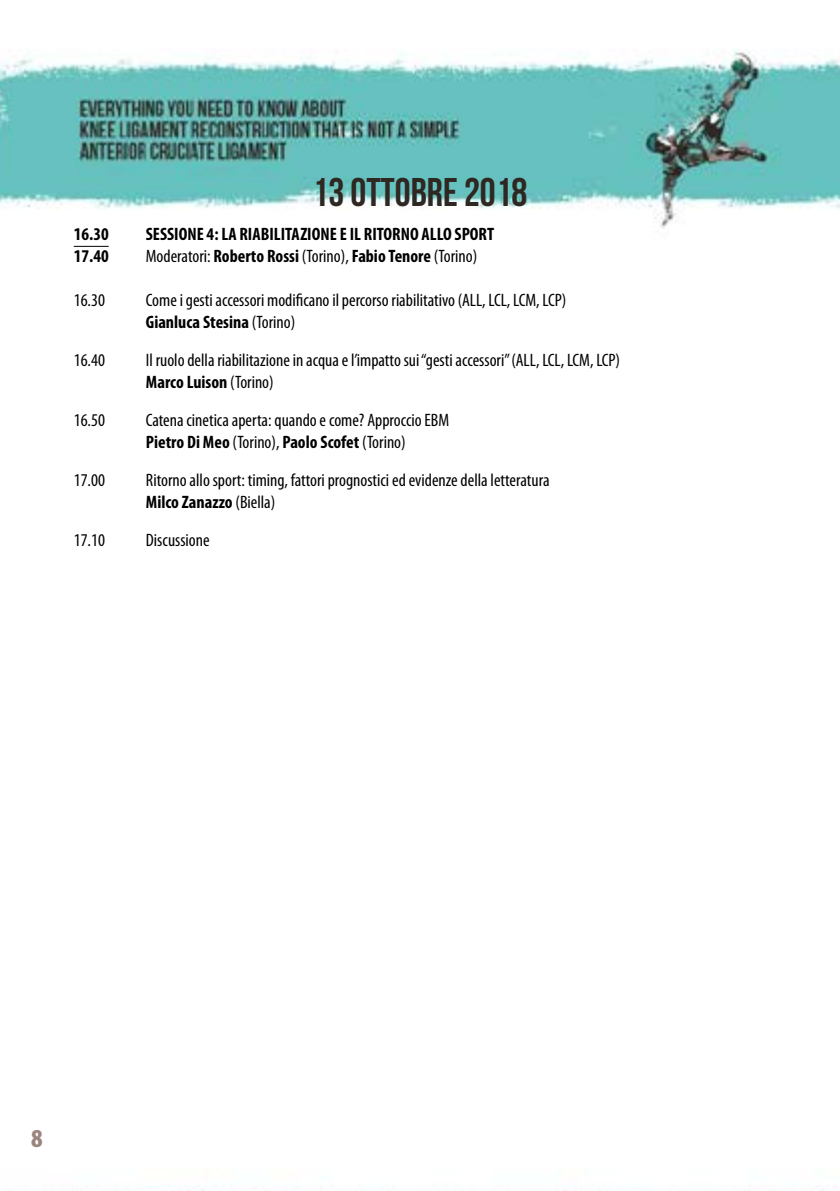
<style>
.page{position:relative;width:840px;height:1191px;background:#fff}
.page>*{position:absolute;margin:0;border:0;box-sizing:border-box;transform-origin:0 0}
.t1{font:40px "Bebas Neue";color:#2f2722}
.t2{font:900 condensed 26px "Myriad Pro";color:#9b867f}
.t3{font:condensed 18px/22px "Myriad Pro";color:#000}
.t4{font:700 condensed 18px "Myriad Pro";color:#000}
.s1{font-weight:700}
</style>
<div class="page">
<img style="left:0;top:49px;width:839px;height:1142px">
<hr style="left:74px;top:246px;width:35px;height:1px;background:#000">
<h1 class="t1" style="left:312px;top:170px;width:216px">13 OTTOBRE 2018</h1>
<p class="t4" style="left:74px;top:224px;width:36px">16.30</p>
<p class="t4" style="left:146px;top:224px;width:349px">SESSIONE 4: LA RIABILITAZIONE E IL RITORNO ALLO SPORT</p>
<p class="t4" style="left:74px;top:246px;width:36px">17.40</p>
<p class="t3" style="left:146px;top:246px;width:333px">Moderatori: <span class="s1">Roberto Rossi</span> (Torino), <span class="s1">Fabio Tenore</span> (Torino)</p>
<p class="t3" style="left:74px;top:290px;width:33px">16.30</p>
<p class="t3" style="left:146px;top:290px;width:422px">Come i gesti accessori modificano il percorso riabilitativo (ALL, LCL, LCM, LCP)<br><span class="s1">Gianluca Stesina</span> (Torino)</p>
<p class="t3" style="left:74px;top:350px;width:33px">16.40</p>
<p class="t3" style="left:146px;top:350px;width:475px">Il ruolo della riabilitazione in acqua e l’impatto sui “gesti accessori” (ALL, LCL, LCM, LCP)<br><span class="s1">Marco Luison</span> (Torino)</p>
<p class="t3" style="left:74px;top:410px;width:33px">16.50</p>
<p class="t3" style="left:146px;top:410px;width:304px">Catena cinetica aperta: quando e come? Approccio EBM<br><span class="s1">Pietro Di Meo</span> (Torino), <span class="s1">Paolo Scofet</span> (Torino)</p>
<p class="t3" style="left:74px;top:470px;width:33px">17.00</p>
<p class="t3" style="left:146px;top:470px;width:405px">Ritorno allo sport: timing, fattori prognostici ed evidenze della letteratura<br><span class="s1">Milco Zanazzo</span> (Biella)</p>
<p class="t3" style="left:74px;top:530px;width:33px">17.10</p>
<p class="t3" style="left:146px;top:530px;width:65px">Discussione</p>
<h2 class="t2" style="left:31px;top:1123px;width:13px">8</h2>
</div>
